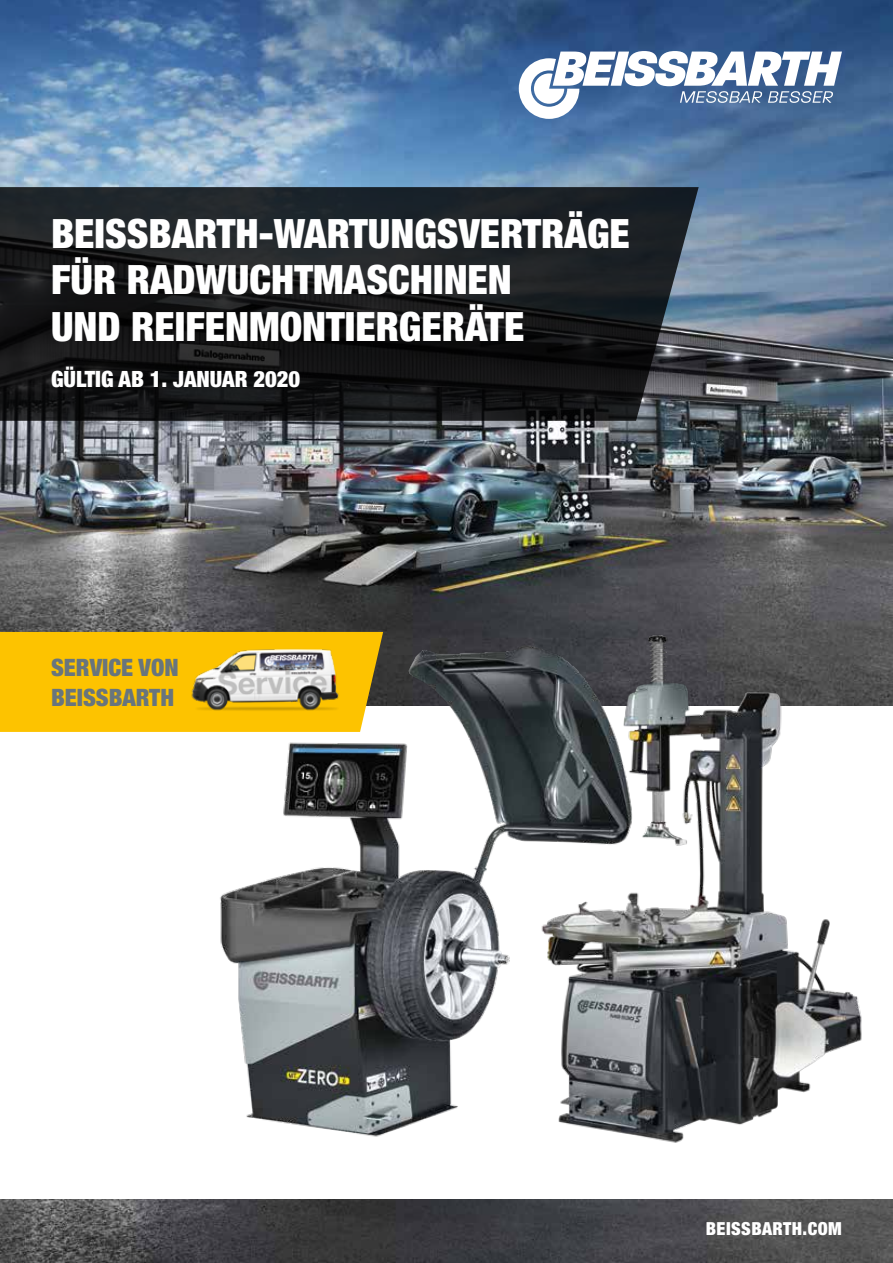
<style>
.page{position:relative;width:893px;height:1263px;background:#fff}
.page>*{position:absolute;margin:0;border:0;box-sizing:border-box;transform-origin:0 0}
.t1{font:900 condensed 40.5px/46.5px "Helvetica Neue LT Pro";color:#fff}
.t2{font:900 condensed 24px/29.7px "Helvetica Neue LT Pro";color:#68757d}
.t3{font:900 condensed 22.5px "Helvetica Neue LT Pro";color:#fff}
.t4{font:900 condensed 18px "Helvetica Neue LT Pro";letter-spacing:.025em;color:#fff}
</style>
<div class="page">
<img style="left:0;top:0;width:893px;height:706px">
<img style="left:0;top:1199px;width:893px;height:64px">
<svg style="left:0;top:187px;width:699px;height:234px;background:#1b1d20"></svg>
<svg style="left:519px;top:51px;width:323px;height:68px"></svg>
<div style="left:0;top:632px;width:211px;height:100px;background:#fdc300"></div>
<img style="left:187px;top:646px;width:24px;height:68px">
<img style="left:211px;top:582px;width:423px;height:555px">
<img style="left:517px;top:614px;width:365px;height:529px">
<p class="t1" style="left:51px;top:210px;width:580px">BEISSBARTH-WARTUNGSVERTRÄGE<br>FÜR RADWUCHTMASCHINEN<br>UND REIFENMONTIERGERÄTE</p>
<p class="t3" style="left:51px;top:366px;width:251px">GÜLTIG AB 1. JANUAR 2020</p>
<p class="t2" style="left:51px;top:653px;width:129px">SERVICE VON<br>BEISSBARTH</p>
<p class="t4" style="left:706px;top:1218px;width:138px">BEISSBARTH.COM</p>
</div>
